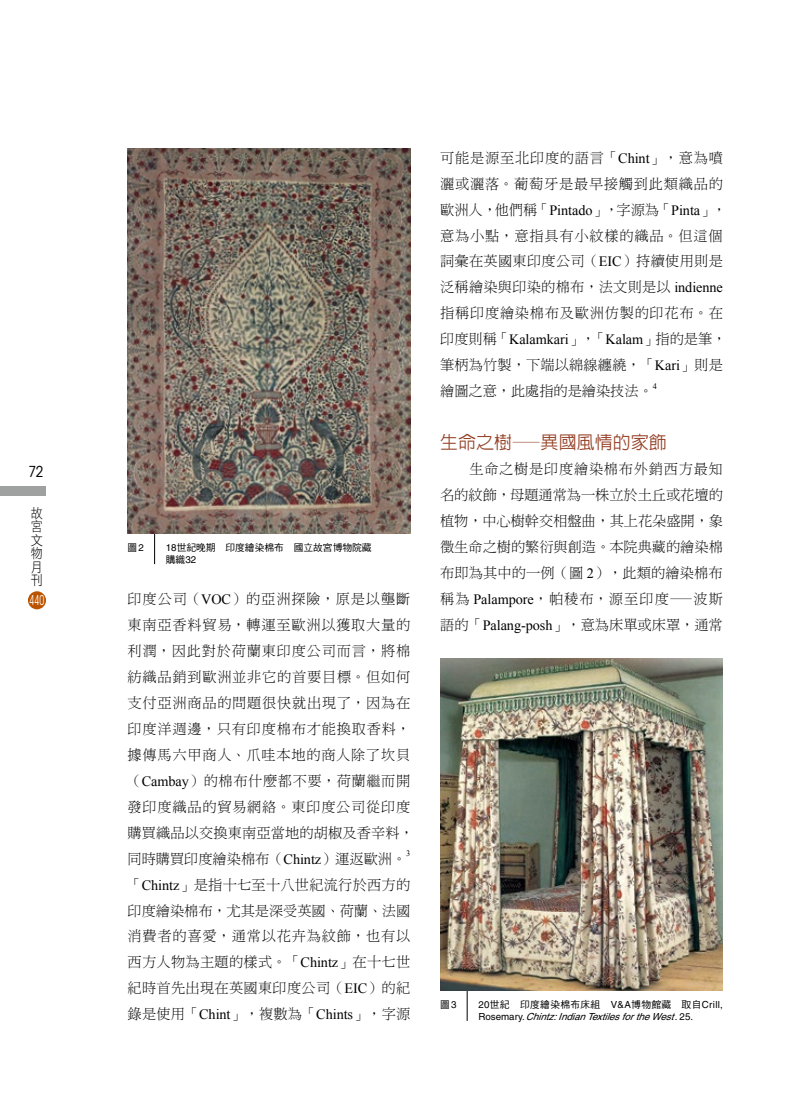
<style>
.page{position:relative;width:808px;height:1106px;background:#fff}
.page>*{position:absolute;margin:0;border:0;box-sizing:border-box;transform-origin:0 0}
.t1{font:500 18px "AR Hei B5";color:#954025}
.t2{font:condensed 15px "ITC Avant Garde Std";color:#000}
.t3{font:14.25px/26px "DF Ming Std W3";letter-spacing:.05em;color:#000;text-align:justify}
.t4{font:14.25px/26px "DF Ming Std W3";letter-spacing:.015em;color:#000}
.t5{font:13.5px/13.5px "DF Hei Std W3";color:#000;scale:.9 1}
.t6{font:condensed 13.5px "ITC Avant Garde Std";color:#fff;scale:.7 1}
.t7{font:italic 9.75px "Helvetica";color:#000}
.t8{font:9.75px/12px "DF Hei Std W5";color:#000}
.t9{font:9.75px "DF Hei Std W5";letter-spacing:.035em;color:#000}
.t10{font:8.25px "Times New Roman";color:#000}
.s1{font-family:"Helvetica"}
.s2{font-family:"Times New Roman"}
.s3{font-style:normal}
</style>
<div class="page">
<hr style="left:154px;top:467px;width:1px;height:97px;background:#000">
<img style="left:128px;top:149px;width:282px;height:385px">
<hr style="left:467px;top:924px;width:1px;height:96px;background:#000">
<img style="left:440px;top:659px;width:283px;height:331px">
<div style="left:28px;top:591px;width:18px;height:18px;background:#bb5400;border-radius:50%"></div>
<div style="left:0;top:487px;width:46px;height:9px;background:#9fa0a0"></div>
<p class="t2" style="left:29px;top:463px;width:17px">72</p>
<p class="t5" style="left:31px;top:506px;width:15px">故宮文物月刊</p>
<p class="t6" style="left:30px;top:592px;width:23px">440</p>
<p class="t8" style="left:128px;top:541px;width:18px">圖<span class="s1">2</span></p>
<p class="t8" style="left:166px;top:541px;width:217px"><span class="s1">18</span>世紀晚期　印度繪染棉布　國立故宮博物院藏　購織<span class="s1">32</span></p>
<p class="t3" style="left:128px;top:585px;width:288px;text-align:left">印度公司（<span class="s2">VOC</span>）的亞洲探險，原是以壟斷東南亞香料貿易，轉運至歐洲以獲取大量的利潤，因此對於荷蘭東印度公司而言，將棉紡織品銷到歐洲並非它的首要目標。但如何支付亞洲商品的問題很快就出現了，因為在印度洋週邊，只有印度棉布才能換取香料，據傳馬六甲商人、爪哇本地的商人除了坎貝（<span class="s2">Cambay</span>）的棉布什麼都不要，荷蘭繼而開發印度織品的貿易網絡。東印度公司從印度購買織品以交換東南亞當地的胡椒及香辛料，同時購買印度繪染棉布（<span class="s2">Chintz</span>）運返歐洲。</p>
<p class="t10" style="left:406px;top:848px;width:6px">3</p>
<p class="t3" style="left:128px;top:871px;width:284px">「<span class="s2">Chintz</span>」是指十七至十八世紀流行於西方的印度繪染棉布，尤其是深受英國、荷蘭、法國消費者的喜愛，通常以花卉為紋飾，也有以西方人物為主題的樣式。「<span class="s2">Chintz</span>」在十七世紀時首先出現在英國東印度公司（<span class="s2">EIC</span>）的紀錄是使用「<span class="s2">Chint</span>」，複數為「<span class="s2">Chints</span>」，字源</p>
<p class="t4" style="left:440px;top:144px;width:288px">可能是源至北印度的語言「<span class="s2">Chint</span>」，意為噴灑或灑落。葡萄牙是最早接觸到此類織品的歐洲人，他們稱「<span class="s2">Pintado</span>」，字源為「<span class="s2">Pinta</span>」，意為小點，意指具有小紋樣的織品。但這個詞彙在英國東印度公司（<span class="s2">EIC</span>）持續使用則是泛稱繪染與印染的棉布，法文則是以 <span class="s2">indienne</span>指稱印度繪染棉布及歐洲仿製的印花布。在印度則稱「<span class="s2">Kalamkari</span>」，「<span class="s2">Kalam</span>」指的是筆，筆柄為竹製，下端以綿線纏繞，「<span class="s2">Kari</span>」則是繪圖之意，此處指的是繪染技法。</p>
<p class="t10" style="left:653px;top:380px;width:6px">4</p>
<p class="t1" style="left:440px;top:433px;width:228px">生命之樹─異國風情的家飾</p>
<p class="t3" style="left:440px;top:456px;width:284px">　　生命之樹是印度繪染棉布外銷西方最知名的紋飾，母題通常為一株立於土丘或花壇的植物，中心樹幹交相盤曲，其上花朵盛開，象徵生命之樹的繁衍與創造。本院典藏的繪染棉布即為其中的一例（圖 <span class="s2">2</span>），此類的繪染棉布稱為 <span class="s2">Palampore</span>，帕稜布，源至印度─波斯語的「<span class="s2">Palang-posh</span>」，意為床單或床罩，通常</p>
<p class="t8" style="left:440px;top:997px;width:18px">圖<span class="s1">3</span></p>
<p class="t9" style="left:478px;top:998px;width:246px"><span class="s1">20</span>世紀　印度繪染棉布床組　<span class="s1">V&amp;A</span>博物館藏　取自<span class="s1">Crill,</span></p>
<p class="t7" style="left:478px;top:1010px;width:216px"><span class="s3">R o s e m a r y .</span> Chintz:IndianTextilesfortheWest<span class="s3">. 2 5 .</span></p>
</div>
